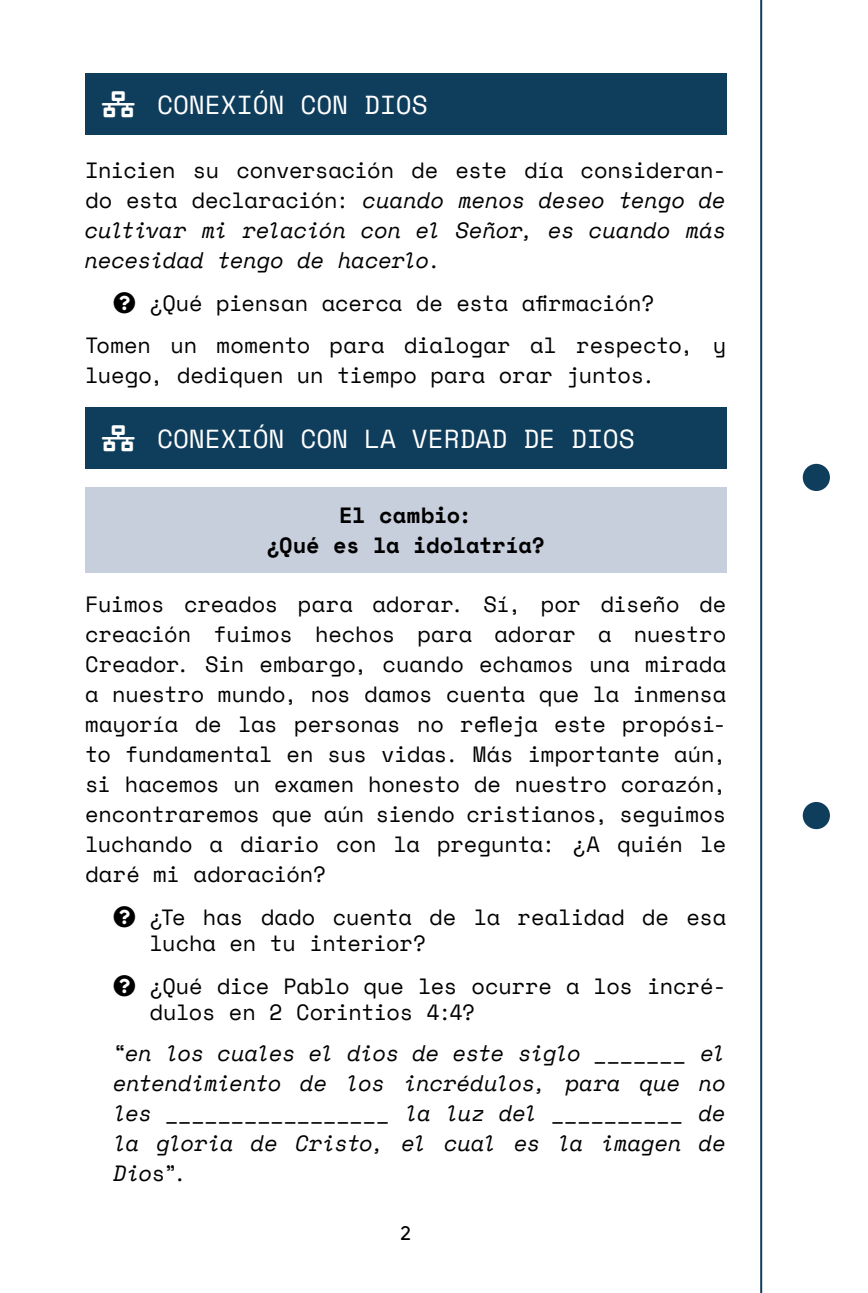
<style>
.page{position:relative;width:868px;height:1293px;background:#fff}
.page>*{position:absolute;margin:0;border:0;box-sizing:border-box;transform-origin:0 0}
.t1{font:26px "Space Mono";color:#fff}
.t2{font:22px/30px "Space Mono";letter-spacing:-.005em;color:#000}
.t3{font:italic 22px/30px "Space Mono";letter-spacing:-.005em;color:#000;text-align:justify}
.t4{font:700 22px/30px "Space Mono";letter-spacing:-.015em;color:#000;text-align:center}
.t5{font:20px "Product Sans";color:#000}
.s1{font-style:normal}
</style>
<div class="page">
<hr style="left:760px;top:0;width:2px;height:1293px;background:#0f3d5c">
<div style="left:802px;top:802px;width:27px;height:27px;background:#0f3d5c;border-radius:50%"></div>
<div style="left:802px;top:464px;width:27px;height:27px;background:#0f3d5c;border-radius:50%"></div>
<div style="left:85px;top:74px;width:641px;height:61px;background:#0f3d5c"></div>
<div style="left:85px;top:407px;width:641px;height:61px;background:#0f3d5c"></div>
<div style="left:85px;top:487px;width:641px;height:85px;background:#c7cedc"></div>
<p class="t1" style="left:157px;top:86px;width:272px">CONEXIÓN CON DIOS</p>
<p class="t3" style="left:85px;top:155px;width:642px"><span class="s1">Inicien su conversación de este día consideran&shy;do esta declaración:</span> cuando menos deseo tengo de cultivar mi relación con el Señor, es cuando más necesidad tengo de hacerlo<span class="s1">.</span></p>
<p class="t2" style="left:85px;top:282px;width:642px;line-height:41.4px;text-align:center">¿Qué piensan acerca de esta afirmación?<br>Tomen un momento para dialogar al respecto, y</p>
<p class="t2" style="left:85px;top:359px;width:571px">luego, dediquen un tiempo para orar juntos.</p>
<p class="t1" style="left:157px;top:419px;width:479px">CONEXIÓN CON LA VERDAD DE DIOS</p>
<p class="t4" style="left:266px;top:499px;width:280px">El cambio:<br>¿Qué es la idolatría?</p>
<p class="t2" style="left:85px;top:588px;width:642px;text-align:justify">Fuimos creados para adorar. Sí, por diseño de creación fuimos hechos para adorar a nuestro Creador. Sin embargo, cuando echamos una mirada a nuestro mundo, nos damos cuenta que la inmensa mayoría de las personas no refleja este propósi&shy;to fundamental en sus vidas. Más importante aún, si hacemos un examen honesto de nuestro corazón, encontraremos que aún siendo cristianos, seguimos luchando a diario con la pregunta: ¿A quién le daré mi adoración?</p>
<p class="t2" style="left:149px;top:903px;width:578px;line-height:26px">¿Te has dado cuenta de la realidad de esa lucha en tu interior?</p>
<p class="t2" style="left:149px;top:972px;width:578px;line-height:26px">¿Qué dice Pablo que les ocurre a los incré&shy;dulos en 2 Corintios 4:4?</p>
<p class="t3" style="left:113px;top:1037px;width:614px"><span class="s1">“</span>en los cuales el dios de este siglo _______ el entendimiento de los incrédulos, para que no les _________________ la luz del __________ de la gloria de Cristo, el cual es la imagen de Dio<span class="s1">s”.</span></p>
<p class="t5" style="left:400px;top:1221px;width:12px">2</p>
</div>
